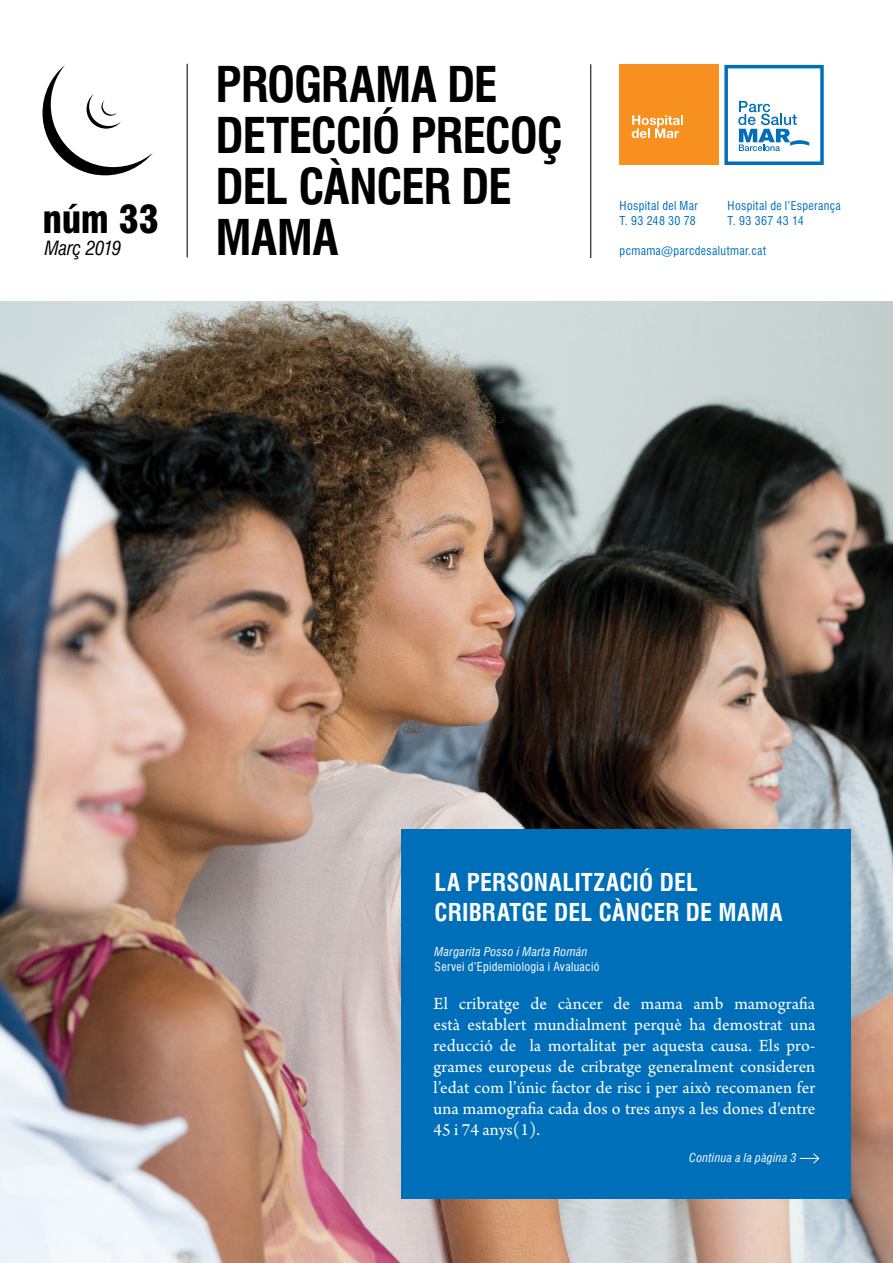
<style>
.page{position:relative;width:893px;height:1263px;background:#fff}
.page>*{position:absolute;margin:0;border:0;box-sizing:border-box;transform-origin:0 0}
.t1{font:700 condensed 48px/51px "Swiss 721 BT";letter-spacing:-.025em;color:#000}
.t2{font:900 condensed 38.1px "Swiss 721 BT";color:#000}
.t3{font:700 condensed 24px/30px "Swiss 721 BT";letter-spacing:.005em;color:#fff}
.t4{font:italic condensed 19.05px "Swiss 721 BT";letter-spacing:-.01em;color:#000}
.t5{font:18px/21px "Arno Pro";letter-spacing:.005em;color:#fff;text-align:justify}
.t6{font:condensed 12px "Swiss 721 BT";letter-spacing:.03em;color:#006fba}
.t7{font:italic condensed 12px "Swiss 721 BT";letter-spacing:.025em;color:#fff}
.t8{font:condensed 12px "Swiss 721 BT";letter-spacing:.025em;color:#fff}
</style>
<div class="page">
<img style="left:0;top:302px;width:893px;height:961px">
<svg style="left:43px;top:65px;width:110px;height:110px"></svg>
<div style="left:620px;top:65px;width:99px;height:100px;background:#f7901e"></div>
<svg style="left:632px;top:115px;width:51px;height:23px"></svg>
<svg style="left:724px;top:65px;width:100px;height:100px"></svg>
<hr style="left:590px;top:64px;width:1px;height:194px;background:#000">
<hr style="left:187px;top:64px;width:1px;height:193px;background:#000">
<div style="left:401px;top:829px;width:449px;height:370px;background:#006fba"></div>
<svg style="left:800px;top:1153px;width:20px;height:11px"></svg>
<h2 class="t2" style="left:43px;top:196px;width:118px">núm 33</h2>
<p class="t4" style="left:45px;top:237px;width:78px">Març 2019</p>
<h1 class="t1" style="left:216px;top:59px;width:349px">PROGRAMA DE<br>DETECCIÓ PRECOÇ<br>DEL CÀNCER DE<br>MAMA</h1>
<p class="t6" style="left:620px;top:199px;width:80px">Hospital del Mar</p>
<p class="t6" style="left:728px;top:199px;width:115px">Hospital de l’Esperança</p>
<p class="t6" style="left:620px;top:214px;width:78px">T. 93 248 30 78</p>
<p class="t6" style="left:728px;top:214px;width:78px">T. 93 367 43 14</p>
<p class="t6" style="left:620px;top:244px;width:148px">pcmama@parcdesalutmar.cat</p>
<h3 class="t3" style="left:435px;top:867px;width:349px">LA PERSONALITZACIÓ DEL<br>CRIBRATGE DEL CÀNCER DE MAMA</h3>
<p class="t7" style="left:435px;top:944px;width:154px">Margarita Posso i Marta Román</p>
<p class="t8" style="left:435px;top:959px;width:166px">Servei d’Epidemiologia i Avaluació</p>
<p class="t5" style="left:433px;top:993px;width:383px">El cribratge de càncer de mama amb mamografia està establert mundialment perquè ha demostrat una reducció de la mortalitat per aquesta causa. Els pro&shy;grames europeus de cribratge generalment consideren l’edat com l’únic factor de risc i per això recomanen fer una mamografia cada dos o tres anys a les dones d'entre 45 i 74 anys(1).</p>
<p class="t7" style="left:689px;top:1150px;width:109px">Continua a la pàgina 3</p>
</div>
